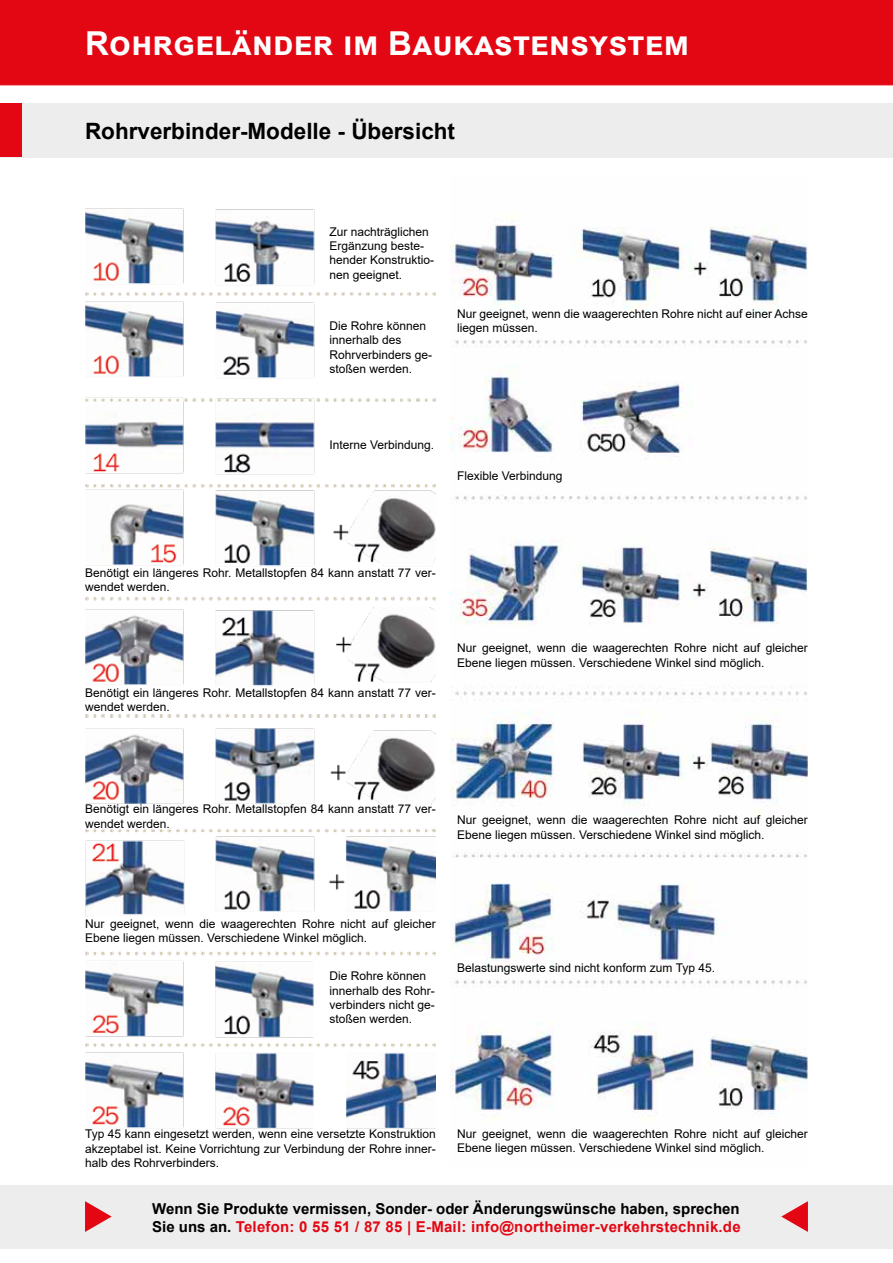
<style>
.page{position:relative;width:893px;height:1263px;background:#fff}
.page>*{position:absolute;margin:0;border:0;box-sizing:border-box;transform-origin:0 0}
.t1{font:700 33px "Arial";letter-spacing:.01em;color:#fff}
.t2{font:700 22.5px "Arial";color:#000}
.t3{font:700 15px/18px "Arial";color:#000}
.t4{font:12px/14.4px "Arial";color:#000}
.s1{color:#e30613}
</style>
<div class="page">
<div style="left:0;top:1185px;width:893px;height:63px;background:#ededed"></div>
<div style="left:0;top:0;width:893px;height:85px;background:#e30613"></div>
<svg style="left:781px;top:1201px;width:27px;height:31px"></svg>
<svg style="left:85px;top:1201px;width:27px;height:31px"></svg>
<img style="left:451px;top:224px;width:357px;height:893px">
<img style="left:85px;top:208px;width:351px;height:921px">
<div style="left:0;top:103px;width:893px;height:54px;background:#ededed"></div>
<div style="left:0;top:103px;width:22px;height:54px;background:#e30613"></div>
<h1 class="t1" style="left:85px;top:20px;width:606px">Rohrgeländer im Baukastensystem</h1>
<h2 class="t2" style="left:85px;top:115px;width:372px">Rohrverbinder-Modelle - Übersicht</h2>
<p class="t4" style="left:330px;top:224px;width:106px">Zur nachträglichen<br>Ergänzung beste&shy;hender Konstruktio&shy;nen geeignet.</p>
<p class="t4" style="left:330px;top:318px;width:104px">Die Rohre können innerhalb des<br>Rohrverbinders ge&shy;stoßen werden.</p>
<p class="t4" style="left:457px;top:306px;width:352px">Nur geeignet, wenn die waagerechten Rohre nicht auf einer Achse liegen müssen.</p>
<p class="t4" style="left:330px;top:437px;width:106px">Interne Verbindung.</p>
<p class="t4" style="left:457px;top:468px;width:107px">Flexible Verbindung</p>
<p class="t4" style="left:85px;top:565px;width:352px">Benötigt ein längeres Rohr. Metallstopfen 84 kann anstatt 77 ver&shy;wendet werden.</p>
<p class="t4" style="left:85px;top:685px;width:352px">Benötigt ein längeres Rohr. Metallstopfen 84 kann anstatt 77 ver&shy;wendet werden.</p>
<p class="t4" style="left:457px;top:641px;width:352px">Nur geeignet, wenn die waagerechten Rohre nicht auf gleicher<br>Ebene liegen müssen. Verschiedene Winkel sind möglich.</p>
<p class="t4" style="left:85px;top:802px;width:352px">Benötigt ein längeres Rohr. Metallstopfen 84 kann anstatt 77 ver&shy;wendet werden.</p>
<p class="t4" style="left:457px;top:813px;width:352px">Nur geeignet, wenn die waagerechten Rohre nicht auf gleicher<br>Ebene liegen müssen. Verschiedene Winkel sind möglich.</p>
<p class="t4" style="left:85px;top:916px;width:352px">Nur geeignet, wenn die waagerechten Rohre nicht auf gleicher<br>Ebene liegen müssen. Verschiedene Winkel möglich.</p>
<p class="t4" style="left:330px;top:969px;width:107px">Die Rohre können innerhalb des Rohr&shy;verbinders nicht ge&shy;stoßen werden.</p>
<p class="t4" style="left:457px;top:960px;width:259px">Belastungswerte sind nicht konform zum Typ 45.</p>
<p class="t4" style="left:85px;top:1127px;width:352px;text-align:justify">Typ 45 kann eingesetzt werden, wenn eine versetzte Konstruktion akzeptabel ist. Keine Vorrichtung zur Verbindung der Rohre inner&shy;halb des Rohrverbinders.</p>
<p class="t4" style="left:457px;top:1126px;width:352px">Nur geeignet, wenn die waagerechten Rohre nicht auf gleicher<br>Ebene liegen müssen. Verschiedene Winkel sind möglich.</p>
<p class="t3" style="left:152px;top:1200px;width:590px">Wenn Sie Produkte vermissen, Sonder- oder Änderungswünsche haben, sprechen<br>Sie uns an. <span class="s1">Telefon: 0 55 51 / 87 85 | E-Mail: info@northeimer-verkehrstechnik.de</span></p>
</div>
